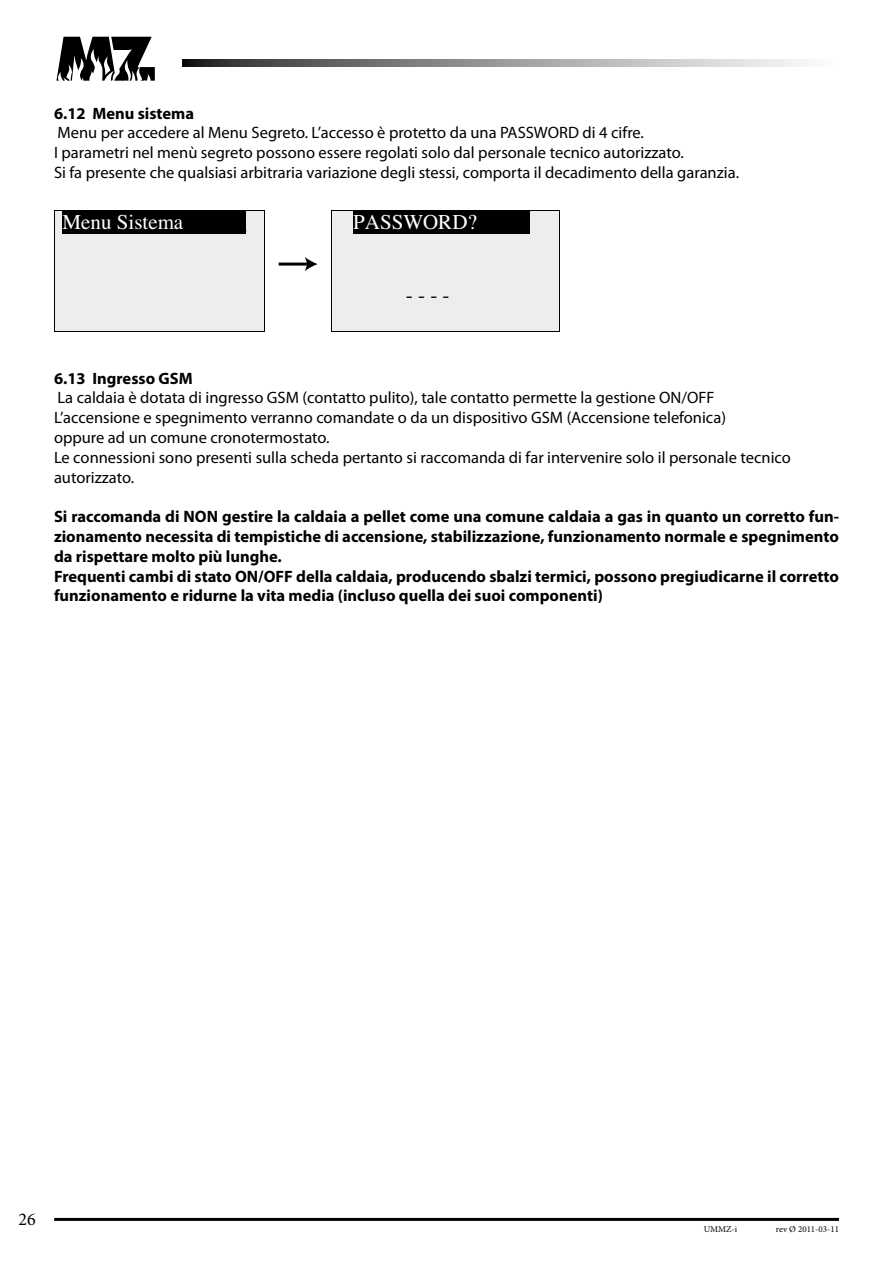
<style>
.page{position:relative;width:893px;height:1263px;background:#fff}
.page>*{position:absolute;margin:0;border:0;box-sizing:border-box;transform-origin:0 0}
.t1{font:21px "Times";color:#fff}
.t2{font:21px "Times";color:#000}
.t3{font:18px "Minion Pro";color:#000}
.t4{font:16.5px/19.8px "Myriad Pro";color:#000}
.t5{font:700 16.5px/19.8px "Myriad Pro";color:#000}
.t6{font:9px "Minion Pro";color:#000}
.s1{color:#000}
</style>
<div class="page">
<svg style="left:56px;top:37px;width:99px;height:44px"></svg>
<svg style="left:183px;top:60px;width:620px;height:6px;background:#929394"></svg>
<hr style="left:54px;top:1218px;width:785px;height:3px;background:#000">
<svg style="left:54px;top:210px;width:211px;height:122px;background:#bfbfc0"></svg>
<svg style="left:331px;top:210px;width:229px;height:122px;background:#c4c4c5"></svg>
<hr style="left:279px;top:263px;width:30px;height:3px;background:#000">
<svg style="left:305px;top:257px;width:13px;height:14px"></svg>
<p class="t5" style="left:54px;top:103px;width:142px">6.12 Menu sistema</p>
<p class="t4" style="left:54px;top:123px;width:687px">Menu per accedere al Menu Segreto. L’accesso è protetto da una PASSWORD di 4 cifre.<br>I parametri nel menù segreto possono essere regolati solo dal personale tecnico autorizzato.<br>Si fa presente che qualsiasi arbitraria variazione degli stessi, comporta il decadimento della garanzia.</p>
<p class="t1" style="left:62px;top:209px;width:185px">Menu Sistema<span class="s1">______</span></p>
<p class="t1" style="left:353px;top:209px;width:178px">PASSWORD? <span class="s1">___</span></p>
<p class="t2" style="left:406px;top:281px;width:45px">- - - -</p>
<p class="t5" style="left:54px;top:368px;width:140px">6.13 Ingresso GSM</p>
<p class="t4" style="left:54px;top:388px;width:738px">La caldaia è dotata di ingresso GSM (contatto pulito), tale contatto permette la gestione ON/OFF L’accensione e spegnimento verranno comandate o da un dispositivo GSM (Accensione telefonica)<br>oppure ad un comune cronotermostato.<br>Le connessioni sono presenti sulla scheda pertanto si raccomanda di far intervenire solo il personale tecnico autorizzato.</p>
<p class="t5" style="left:54px;top:506px;width:786px">Si raccomanda di NON gestire la caldaia a pellet come una comune caldaia a gas in quanto un corretto fun&shy;zionamento necessita di tempistiche di accensione, stabilizzazione, funzionamento normale e spegnimento da rispettare molto più lunghe.<br>Frequenti cambi di stato ON/OFF della caldaia, producendo sbalzi termici, possono pregiudicarne il corretto funzionamento e ridurne la vita media (incluso quella dei suoi componenti)</p>
<p class="t3" style="left:18px;top:1207px;width:19px">26</p>
<p class="t6" style="left:704px;top:1223px;width:35px">UMMZ-i</p>
<p class="t6" style="left:776px;top:1223px;width:65px">rev Ø 2011-03-11</p>
</div>
